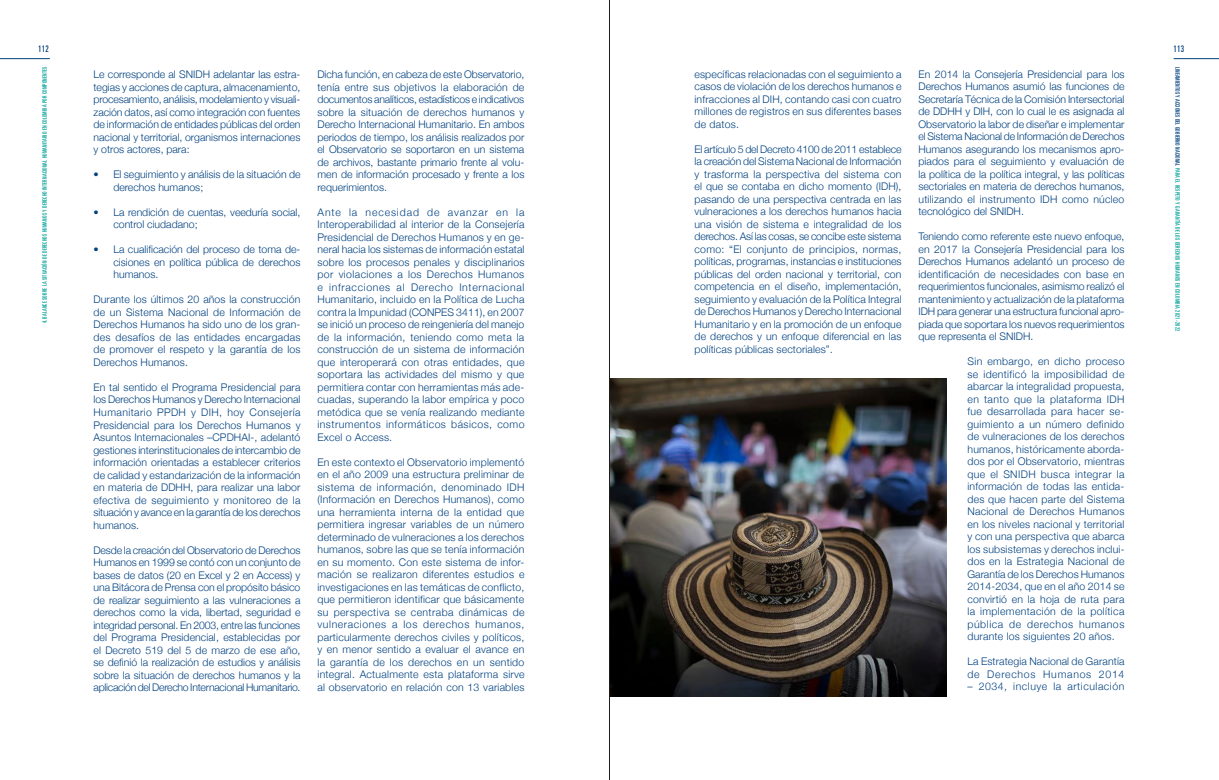
<style>
.page{position:relative;width:1219px;height:780px;background:#fff}
.page>*{position:absolute;margin:0;border:0;box-sizing:border-box;transform-origin:0 0}
.t1{font:300 10.5px/12.5px "Helvetica Neue";color:#004180;text-align:justify}
.t2{font:300 10.5px "Helvetica Neue";letter-spacing:.05em;color:#004180}
.t3{font:ultra-condensed 9px "Univers LT Std";letter-spacing:.03em;color:#004180}
.t4{font:ultra-condensed 6px "Univers LT Std";letter-spacing:.03em;color:#00a198}
.s1{color:#004180}
</style>
<div class="page">
<hr style="left:0;top:58px;width:50px;height:1px;background:#004180">
<hr style="left:1174px;top:58px;width:45px;height:1px;background:#004180">
<img style="left:610px;top:378px;width:337px;height:318px">
<hr style="left:609px;top:0;width:1px;height:780px;background:#1d1d1b">
<p class="t3" style="left:38px;top:44px;width:12px">112</p>
<p class="t3" style="left:1174px;top:44px;width:12px">113</p>
<p class="t4" style="left:41px;top:323px;width:258px;rotate:-90deg">4. BALANCE SOBRE LA SITUACIÓN DE DERECHOS HUMANOS Y DERECHO INTERNACIONAL HUMANITARIO EN COLOMBIA POR COMPONENTES</p>
<p class="t4" style="left:1181px;top:66px;width:266px;rotate:90deg"><span class="s1">LINEAMIENTOS Y ACCIONES DEL GOBIERNO NACIONAL</span> PARA EL RESPETO Y GARANTÍA DE LOS DERECHOS HUMANOS EN COLOMBIA 2021-2022</p>
<p class="t1" style="left:918px;top:67px;width:208px">En 2014 la Consejería Presidencial para los Derechos Humanos asumió las funciones de Secretaría Técnica de la Comisión Intersectorial de DDHH y DIH, con lo cual le es asignada al Observatorio la labor de diseñar e implementar el Sistema Nacional de Información de Derechos Humanos asegurando los mecanismos apro&shy;piados para el seguimiento y evaluación de la política de la política integral, y las políticas sectoriales en materia de derechos humanos, utilizando el instrumento IDH como núcleo tecnológico del SNIDH.</p>
<p class="t1" style="left:918px;top:229px;width:208px">Teniendo como referente este nuevo enfoque, en 2017 la Consejería Presidencial para los Derechos Humanos adelantó un proceso de identificación de necesidades con base en requerimientos funcionales, asimismo realizó el mantenimiento y actualización de la plataforma IDH para generar una estructura funcional apro&shy;piada que soportara los nuevos requerimientos que representa el SNIDH.</p>
<p class="t1" style="left:967px;top:354px;width:159px">Sin embargo, en dicho proceso se identificó la imposibilidad de abarcar la integralidad propuesta, en tanto que la plataforma IDH fue desarrollada para hacer se&shy;guimiento a un número definido de vulneraciones de los derechos humanos, históricamente aborda&shy;dos por el Observatorio, mientras que el SNIDH busca integrar la información de todas las entida&shy;des que hacen parte del Sistema Nacional de Derechos Humanos en los niveles nacional y territorial y con una perspectiva que abarca los subsistemas y derechos inclui&shy;dos en la Estrategia Nacional de Garantía de los Derechos Humanos 2014-2034, que en el año 2014 se convirtió en la hoja de ruta para la implementación de la política pública de derechos humanos durante los siguientes 20 años.</p>
<p class="t1" style="left:967px;top:654px;width:159px">La Estrategia Nacional de Garantía de Derechos Humanos 2014</p>
<p class="t2" style="left:967px;top:678px;width:158px">– 2034, incluye la articulación</p>
<p class="t1" style="left:694px;top:67px;width:209px">específicas relacionadas con el seguimiento a casos de violación de los derechos humanos e infracciones al DIH, contando casi con cuatro millones de registros en sus diferentes bases de datos.</p>
<p class="t1" style="left:694px;top:142px;width:209px">El artículo 5 del Decreto 4100 de 2011 establece la creación del Sistema Nacional de Información y trasforma la perspectiva del sistema con el que se contaba en dicho momento (IDH), pasando de una perspectiva centrada en las vulneraciones a los derechos humanos hacia una visión de sistema e integralidad de los derechos. Así las cosas, se concibe este sistema como: “El conjunto de principios, normas, políticas, programas, instancias e instituciones públicas del orden nacional y territorial, con competencia en el diseño, implementación, seguimiento y evaluación de la Política Integral de Derechos Humanos y Derecho Internacional Humanitario y en la promoción de un enfoque de derechos y un enfoque diferencial en las políticas públicas sectoriales”.</p>
<p class="t1" style="left:317px;top:67px;width:208px">Dicha función, en cabeza de este Observatorio, tenía entre sus objetivos la elaboración de documentos analíticos, estadísticos e indicativos sobre la situación de derechos humanos y Derecho Internacional Humanitario. En ambos periodos de tiempo, los análisis realizados por el Observatorio se soportaron en un sistema de archivos, bastante primario frente al volu&shy;men de información procesado y frente a los requerimientos.</p>
<p class="t1" style="left:317px;top:205px;width:209px">Ante la necesidad de avanzar en la Interoperabilidad al interior de la Consejería Presidencial de Derechos Humanos y en ge&shy;neral hacia los sistemas de información estatal sobre los procesos penales y disciplinarios por violaciones a los Derechos Humanos e infracciones al Derecho Internacional Humanitario, incluido en la Política de Lucha contra la Impunidad (CONPES 3411), en 2007 se inició un proceso de reingeniería del manejo de la información, teniendo como meta la construcción de un sistema de información que interoperará con otras entidades, que soportara las actividades del mismo y que permitiera contar con herramientas más ade&shy;cuadas, superando la labor empírica y poco metódica que se venía realizando mediante instrumentos informáticos básicos, como Excel o Access.</p>
<p class="t1" style="left:317px;top:455px;width:209px">En este contexto el Observatorio implementó en el año 2009 una estructura preliminar de sistema de información, denominado IDH (Información en Derechos Humanos), como una herramienta interna de la entidad que permitiera ingresar variables de un número determinado de vulneraciones a los derechos humanos, sobre las que se tenía información en su momento. Con este sistema de infor&shy;mación se realizaron diferentes estudios e investigaciones en las temáticas de conflicto, que permitieron identificar que básicamente su perspectiva se centraba dinámicas de vulneraciones a los derechos humanos, particularmente derechos civiles y políticos, y en menor sentido a evaluar el avance en la garantía de los derechos en un sentido integral. Actualmente esta plataforma sirve al observatorio en relación con 13 variables</p>
<p class="t1" style="left:94px;top:67px;width:208px">Le corresponde al SNIDH adelantar las estra&shy;tegias y acciones de captura, almacenamiento, procesamiento, análisis, modelamiento y visuali&shy;zación datos, así como integración con fuentes de información de entidades públicas del orden nacional y territorial, organismos internaciones y otros actores, para:</p>
<p class="t1" style="left:113px;top:167px;width:189px;text-indent:-20px">• El seguimiento y análisis de la situación de derechos humanos;</p>
<p class="t1" style="left:113px;top:205px;width:189px;text-indent:-20px">• La rendición de cuentas, veeduría social, control ciudadano;</p>
<p class="t1" style="left:113px;top:242px;width:189px;text-indent:-20px">• La cualificación del proceso de toma de&shy;cisiones en política pública de derechos humanos.</p>
<p class="t1" style="left:94px;top:293px;width:208px">Durante los últimos 20 años la construcción de un Sistema Nacional de Información de Derechos Humanos ha sido uno de los gran&shy;des desafíos de las entidades encargadas de promover el respeto y la garantía de los Derechos Humanos.</p>
<p class="t1" style="left:94px;top:380px;width:209px">En tal sentido el Programa Presidencial para los Derechos Humanos y Derecho Internacional Humanitario PPDH y DIH, hoy Consejería Presidencial para los Derechos Humanos y Asuntos Internacionales –CPDHAI-, adelantó gestiones interinstitucionales de intercambio de información orientadas a establecer criterios de calidad y estandarización de la información en materia de DDHH, para realizar una labor efectiva de seguimiento y monitoreo de la situación y avance en la garantía de los derechos humanos.</p>
<p class="t1" style="left:94px;top:542px;width:209px">Desde la creación del Observatorio de Derechos Humanos en 1999 se contó con un conjunto de bases de datos (20 en Excel y 2 en Access) y una Bitácora de Prensa con el propósito básico de realizar seguimiento a las vulneraciones a derechos como la vida, libertad, seguridad e integridad personal. En 2003, entre las funciones del Programa Presidencial, establecidas por el Decreto 519 del 5 de marzo de ese año, se definió la realización de estudios y análisis sobre la situación de derechos humanos y la aplicación del Derecho Internacional Humanitario.</p>
</div>
